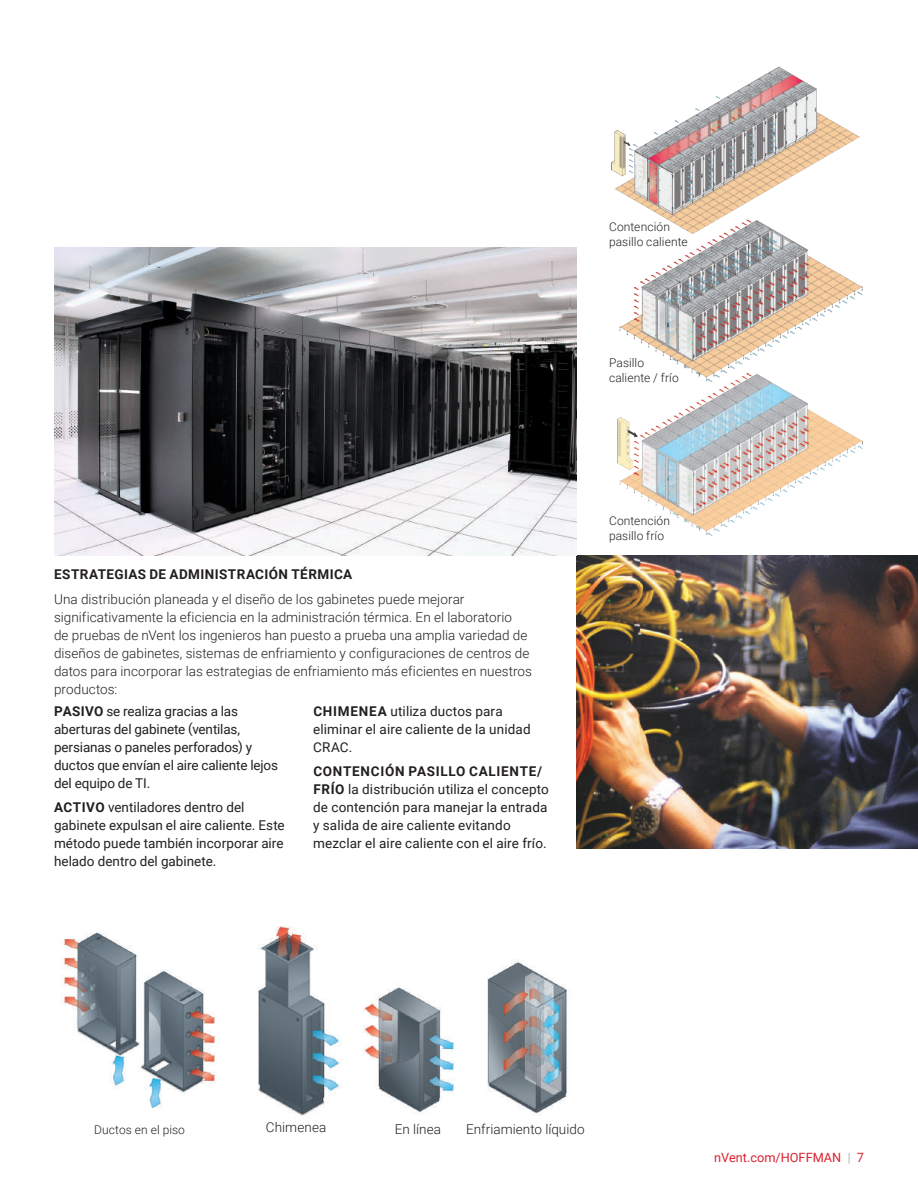
<style>
.page{position:relative;width:918px;height:1188px;background:#fff}
.page>*{position:absolute;margin:0;border:0;box-sizing:border-box;transform-origin:0 0}
.t1{font:13.5px/18px "Roboto";letter-spacing:.005em;color:#231f20}
.t2{font:300 13.5px/18px "Roboto";letter-spacing:.005em;color:#231f20}
.t3{font:700 13.5px "Roboto";letter-spacing:.03em;color:#231f20}
.t4{font:12.75px "Roboto";color:#db2230}
.t5{font:300 12px/14.4px "Roboto";letter-spacing:.01em;color:#231f20}
.s1{font-weight:700}
.s2{font-weight:300;color:#8f959e}
</style>
<div class="page">
<img style="left:61px;top:932px;width:156px;height:176px">
<img style="left:258px;top:926px;width:84px;height:190px">
<img style="left:364px;top:987px;width:90px;height:127px">
<img style="left:487px;top:959px;width:81px;height:157px">
<img style="left:619px;top:233px;width:244px;height:141px">
<img style="left:617px;top:374px;width:246px;height:162px">
<img style="left:612px;top:67px;width:248px;height:166px">
<img style="left:577px;top:555px;width:341px;height:293px">
<img style="left:54px;top:247px;width:523px;height:308px">
<p class="t3" style="left:54px;top:565px;width:300px">ESTRATEGIAS DE ADMINISTRACIÓN TÉRMICA</p>
<p class="t2" style="left:54px;top:590px;width:480px">Una distribución planeada y el diseño de los gabinetes puede mejorar significativamente la eficiencia en la administración térmica. En el laboratorio<br>de pruebas de nVent los ingenieros han puesto a prueba una amplia variedad de diseños de gabinetes, sistemas de enfriamiento y configuraciones de centros de datos para incorporar las estrategias de enfriamiento más eficientes en nuestros productos:</p>
<p class="t1" style="left:54px;top:701px;width:226px"><span class="s1">PASIVO</span> se realiza gracias a las aberturas del gabinete (ventilas, persianas o paneles perforados) y ductos que envían el aire caliente lejos del equipo de TI.</p>
<p class="t1" style="left:54px;top:798px;width:232px"><span class="s1">ACTIVO</span> ventiladores dentro del gabinete expulsan el aire caliente. Este método puede también incorporar aire helado dentro del gabinete.</p>
<p class="t1" style="left:313px;top:701px;width:219px"><span class="s1">CHIMENEA</span> utiliza ductos para eliminar el aire caliente de la unidad<br>CRAC.</p>
<p class="t1" style="left:313px;top:762px;width:237px"><span class="s1">CONTENCIÓN PASILLO CALIENTE/ FRÍO</span> la distribución utiliza el concepto de contención para manejar la entrada y salida de aire caliente evitando mezclar el aire caliente con el aire frío.</p>
<p class="t5" style="left:609px;top:220px;width:80px">Contención pasillo caliente</p>
<p class="t5" style="left:609px;top:355px;width:71px">Pasillo caliente / frío</p>
<p class="t5" style="left:609px;top:513px;width:63px">Contención pasillo frío</p>
<p class="t5" style="left:94px;top:1122px;width:92px">Ductos en el piso</p>
<p class="t2" style="left:266px;top:1118px;width:62px">Chimenea</p>
<p class="t2" style="left:395px;top:1120px;width:48px">En línea</p>
<p class="t2" style="left:466px;top:1119px;width:120px">Enfriamiento líquido</p>
<p class="t4" style="left:714px;top:1148px;width:151px">nVent.com/HOFFMAN <span class="s2">|</span> 7</p>
</div>
